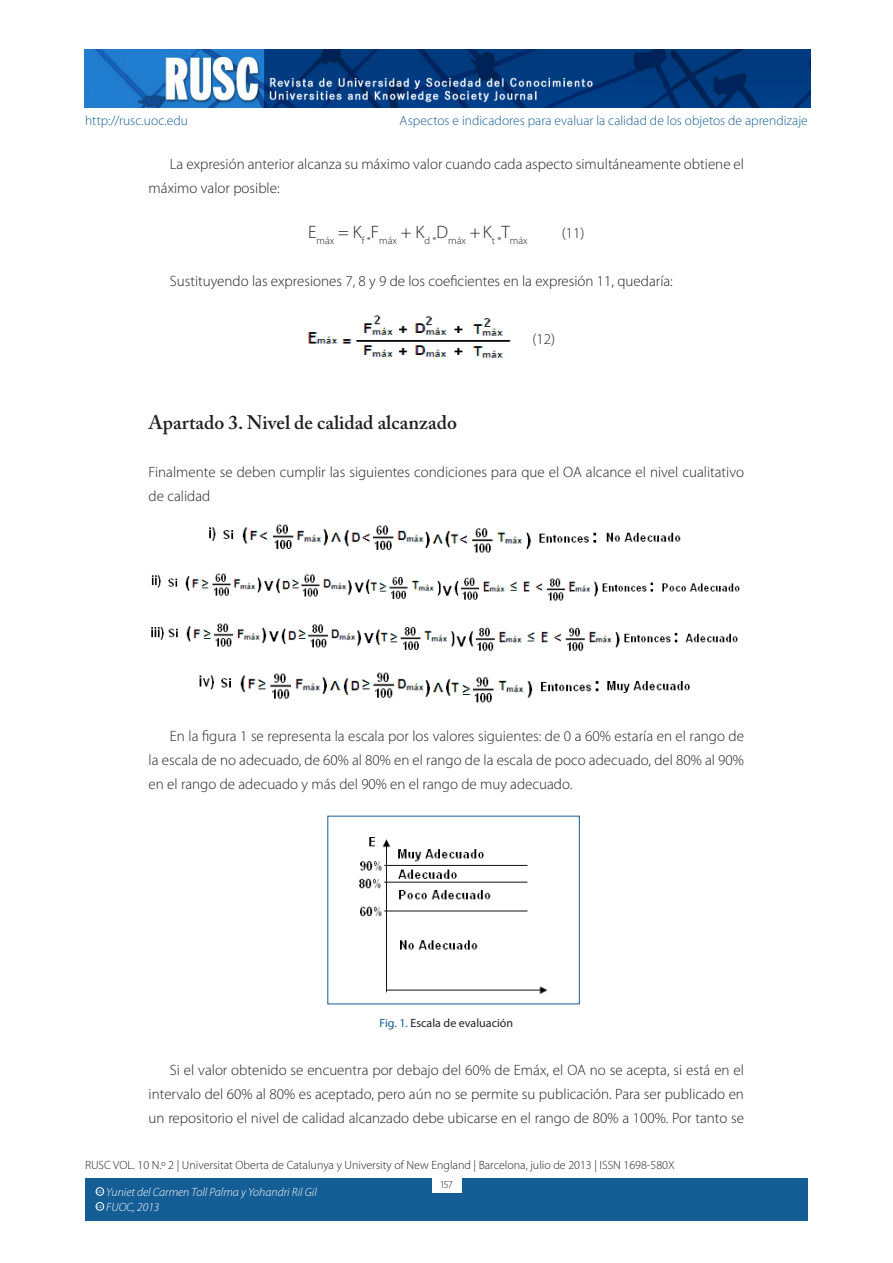
<style>
.page{position:relative;width:893px;height:1263px;background:#fff}
.page>*{position:absolute;margin:0;border:0;box-sizing:border-box;transform-origin:0 0}
._02_SUBTITOL{font:600 19.5px "Adobe Caslon Pro";color:#231f20}
._05_Texte_general{font:300 15px/24px "Myriad Pro";color:#231f20;text-align:justify}
._04_Texte_general_se{font:300 15px/24px "Myriad Pro";color:#231f20}
._02_subsubtitol{font:300 15px "Myriad Pro";color:#231f20}
.t1{font:300 13.5px "Myriad Pro";color:#155d95}
.t2{font:300 12px "Myriad Pro";color:#231f20}
.t3{font:italic 300 12px/15px "Myriad Pro";color:#fff}
._05_Texte_general-2{font:12px "Myriad Pro";color:#231f20}
.t4{font:300 10.5px "Myriad Pro";color:#231f20}
.t5{font:600 3.9px "Adobe Caslon Pro";color:#fff}
.s1{color:#155d95}
</style>
<div class="page">
<div style="left:85px;top:1178px;width:723px;height:42px;background:#155d95"></div>
<div style="left:432px;top:1176px;width:29px;height:17px;background:#fff"></div>
<img style="left:85px;top:50px;width:725px;height:57px">
<div style="left:96px;top:1187px;width:8px;height:8px;border:1px solid #fff;border-radius:50%"></div>
<div style="left:96px;top:1202px;width:8px;height:8px;border:1px solid #fff;border-radius:50%"></div>
<img style="left:151px;top:573px;width:589px;height:28px">
<img style="left:151px;top:623px;width:587px;height:28px">
<img style="left:199px;top:672px;width:491px;height:31px">
<img style="left:359px;top:837px;width:189px;height:158px">
<img style="left:209px;top:524px;width:472px;height:29px">
<img style="left:307px;top:315px;width:204px;height:43px">
<p class="t1" style="left:85px;top:112px;width:105px">http://rusc.uoc.edu</p>
<p class="t1" style="left:400px;top:112px;width:410px">Aspectos e indicadores para evaluar la calidad de los objetos de aprendizaje</p>
<p class="_05_Texte_general" style="left:149px;top:151px;width:597px;text-indent:21px">La expresión anterior alcanza su máximo valor cuando cada aspecto simultáneamente obtiene el máximo valor posible:</p>
<p class="t4" style="left:308px;top:234px;width:221px"><sup>E</sup>máx <sup>=</sup> <sup>K</sup>f *<sup>F</sup>máx <sup>+</sup> <sup>K</sup>d *<sup>D</sup>máx <sup>+K</sup>t *<sup>T</sup>máx</p>
<p class="_05_Texte_general" style="left:562px;top:221px;width:24px">(11)</p>
<p class="_05_Texte_general" style="left:170px;top:269px;width:504px">Sustituyendo las expresiones 7, 8 y 9 de los coeficientes en la expresión 11, quedaría:</p>
<p class="_02_subsubtitol" style="left:533px;top:330px;width:24px">(12)</p>
<p class="_02_SUBTITOL" style="left:149px;top:411px;width:310px">Apartado 3. Nivel de calidad alcanzado</p>
<p class="_04_Texte_general_se" style="left:149px;top:460px;width:597px">Finalmente se deben cumplir las siguientes condiciones para que el OA alcance el nivel cualitativo de calidad</p>
<p class="_05_Texte_general" style="left:149px;top:724px;width:597px;text-indent:21px">En la figura 1 se representa la escala por los valores siguientes: de 0 a 60% estaría en el rango de la escala de no adecuado, de 60% al 80% en el rango de la escala de poco adecuado, del 80% al 90% en el rango de adecuado y más del 90% en el rango de muy adecuado.</p>
<p class="_05_Texte_general-2" style="left:380px;top:1016px;width:135px"><span class="s1">Fig. 1.</span> Escala de evaluación</p>
<p class="_05_Texte_general" style="left:149px;top:1058px;width:597px;text-indent:21px">Si el valor obtenido se encuentra por debajo del 60% de Emáx, el OA no se acepta, si está en el intervalo del 60% al 80% es aceptado, pero aún no se permite su publicación. Para ser publicado en un repositorio el nivel de calidad alcanzado debe ubicarse en el rango de 80% a 100%. Por tanto se</p>
<p class="t2" style="left:85px;top:1158px;width:591px">RUSC VOL. 10 N.º 2 | Universitat Oberta de Catalunya y University of New England | Barcelona, julio de 2013 | ISSN 1698-580X</p>
<p class="t3" style="left:106px;top:1184px;width:212px">Yuniet del Carmen Toll Palma y Yohandri Ril Gil<br>FUOC, 2013</p>
<p class="t5" style="left:97px;top:1189px;width:7px">CC</p>
<p class="t5" style="left:97px;top:1204px;width:7px">CC</p>
<p class="t4" style="left:441px;top:1178px;width:13px">157</p>
</div>
